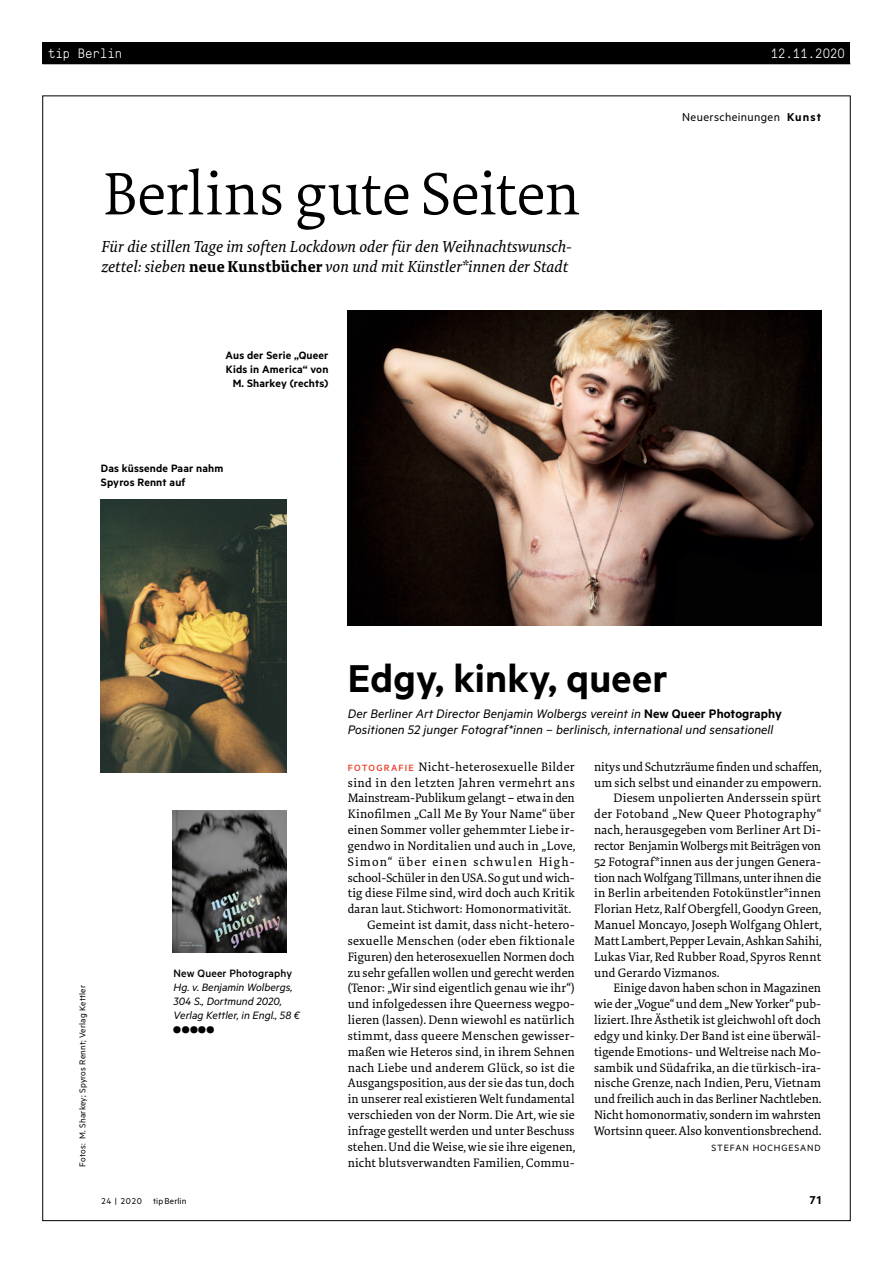
<style>
.page{position:relative;width:893px;height:1263px;background:#fff}
.page>*{position:absolute;margin:0;border:0;box-sizing:border-box;transform-origin:0 0}
.t1{font:300 61.5px "Tundra Pro";letter-spacing:-.01em;color:#000}
.t2{font:600 43.65px "Metric";letter-spacing:.005em;color:#000}
.t3{font:italic 16.35px/19.6px "Tundra Pro";letter-spacing:.005em;color:#000}
.t4{font:italic 13.95px/16.4px "Metric";letter-spacing:.005em;color:#000}
.t5{font:300 13.5px "GT Pressura Mono";color:#fff}
.t6{font:12.9px "Metric";letter-spacing:.03em;color:#000}
.t7{font:600 12.9px "Metric";color:#000}
.t8{font:12.6px "Tundra Pro";letter-spacing:.01em;color:#000}
.t9{font:12.6px "Tundra Pro";letter-spacing:-.01em;color:#000}
.t10{font:12.6px "Tundra Pro";letter-spacing:.035em;color:#000}
.t11{font:12.6px "Tundra Pro";letter-spacing:.03em;color:#000}
.t12{font:12.6px "Tundra Pro";letter-spacing:.09em;color:#000}
.t13{font:600 12px/14px "Metric";letter-spacing:.015em;color:#000;text-align:center}
.t14{font:italic 12px/14px "Metric";color:#000}
.t15{font:500 12px "Metric";letter-spacing:.01em;color:#000}
.t16{font:10.2px "Metric";letter-spacing:.085em;color:#000}
.t17{font:9.6px "Metric";letter-spacing:.015em;color:#000}
.s1{font-weight:700;font-style:normal;font-size:16.05px}
.s2{font-weight:600}
.s3{font-weight:600;font-style:normal}
.s4{font-family:"Metric";font-weight:500;font-size:10.2px;color:#e63e2b}
</style>
<div class="page">
<hr style="left:43px;top:64px;width:807px;height:1px;background:#000">
<div style="left:43px;top:43px;width:807px;height:21px;background:#000"></div>
<img style="left:348px;top:310px;width:473px;height:316px">
<img style="left:172px;top:810px;width:114px;height:143px">
<img style="left:101px;top:499px;width:186px;height:273px">
<p class="t5" style="left:48px;top:43px;width:76px">tip Berlin</p>
<p class="t5" style="left:771px;top:43px;width:76px">12.11.2020</p>
<h1 class="t1" style="left:103px;top:157px;width:479px">Berlins gute Seiten</h1>
<p class="t3" style="left:101px;top:237px;width:472px">Für die stillen Tage im soften Lockdown oder für den Weihnachtswunsch&shy;zettel: sieben <span class="s1">neue Kunstbücher</span> von und mit Künstler*innen der Stadt</p>
<p class="t13" style="left:226px;top:348px;width:104px">Aus der Serie „Queer<br>Kids in America“ von<br>M. Sharkey (rechts)</p>
<p class="t13" style="left:101px;top:461px;width:124px;text-align:left">Das küssende Paar nahm<br>Spyros Rennt auf</p>
<p class="t6" style="left:682px;top:110px;width:140px">Neuerscheinungen <span class="s2">Kunst</span></p>
<p class="t17" style="left:77px;top:1166px;width:183px;rotate:-90deg">Fotos: M. Sharkey; Spyros Rennt; Verlag Kettler</p>
<p class="t15" style="left:174px;top:967px;width:120px">New Queer Photography</p>
<p class="t14" style="left:174px;top:980px;width:128px">Hg. v. Benjamin Wolbergs,<br>304 S., Dortmund 2020,<br>Verlag Kettler, in Engl., 58 €</p>
<h2 class="t2" style="left:348px;top:652px;width:321px">Edgy, kinky, queer</h2>
<p class="t4" style="left:348px;top:704px;width:436px">Der Berliner Art Director Benjamin Wolbergs vereint in <span class="s3">New Queer Photography<br></span>Positionen 52 junger Fotograf*innen – berlinisch, international und sensationell</p>
<p class="t8" style="left:348px;top:759px;width:229px"><span class="s4">FOTOGRAFIE</span> Nicht-heterosexuelle Bilder</p>
<p class="t10" style="left:348px;top:775px;width:229px">sind in den letzten Jahren vermehrt ans</p>
<p class="t9" style="left:348px;top:790px;width:228px">Mainstream-Publikum gelangt – etwa in den</p>
<p class="t8" style="left:348px;top:806px;width:229px">Kinofilmen „Call Me By Your Name“ über</p>
<p class="t8" style="left:348px;top:822px;width:229px">einen Sommer voller gehemmter Liebe ir-</p>
<p class="t8" style="left:348px;top:838px;width:229px">gendwo in Norditalien und auch in „Love,</p>
<p class="t12" style="left:348px;top:854px;width:228px">Simon“ über einen schwulen High-</p>
<p class="t8" style="left:348px;top:870px;width:229px">school-Schüler in den USA. So gut und wich-</p>
<p class="t8" style="left:348px;top:885px;width:229px">tig diese Filme sind, wird doch auch Kritik</p>
<p class="t8" style="left:348px;top:901px;width:225px">daran laut. Stichwort: Homonormativität.</p>
<p class="t8" style="left:367px;top:917px;width:209px">Gemeint ist damit, dass nicht-hetero-</p>
<p class="t8" style="left:348px;top:933px;width:228px">sexuelle Menschen (oder eben fiktionale</p>
<p class="t8" style="left:348px;top:949px;width:229px">Figuren) den heterosexuellen Normen doch</p>
<p class="t8" style="left:348px;top:965px;width:229px">zu sehr gefallen wollen und gerecht werden</p>
<p class="t8" style="left:348px;top:980px;width:228px">(Tenor: „Wir sind eigentlich genau wie ihr“)</p>
<p class="t8" style="left:348px;top:996px;width:228px">und infolgedessen ihre Queerness wegpo-</p>
<p class="t8" style="left:348px;top:1012px;width:228px">lieren (lassen). Denn wiewohl es natürlich</p>
<p class="t8" style="left:348px;top:1028px;width:228px">stimmt, dass queere Menschen gewisser-</p>
<p class="t8" style="left:348px;top:1044px;width:229px">maßen wie Heteros sind, in ihrem Sehnen</p>
<p class="t8" style="left:348px;top:1060px;width:229px">nach Liebe und anderem Glück, so ist die</p>
<p class="t8" style="left:348px;top:1075px;width:228px">Ausgangsposition, aus der sie das tun, doch</p>
<p class="t8" style="left:348px;top:1091px;width:229px">in unserer real existieren Welt fundamental</p>
<p class="t8" style="left:348px;top:1107px;width:228px">verschieden von der Norm. Die Art, wie sie</p>
<p class="t8" style="left:348px;top:1123px;width:228px">infrage gestellt werden und unter Beschuss</p>
<p class="t8" style="left:348px;top:1139px;width:229px">stehen. Und die Weise, wie sie ihre eigenen,</p>
<p class="t8" style="left:348px;top:1155px;width:228px">nicht blutsverwandten Familien, Commu-</p>
<p class="t8" style="left:594px;top:759px;width:229px">nitys und Schutzräume finden und schaffen,</p>
<p class="t8" style="left:594px;top:775px;width:229px">um sich selbst und einander zu empowern.</p>
<p class="t8" style="left:613px;top:790px;width:209px">Diesem unpolierten Anderssein spürt</p>
<p class="t11" style="left:594px;top:806px;width:229px">der Fotoband „New Queer Photography“</p>
<p class="t8" style="left:594px;top:822px;width:228px">nach, herausgegeben vom Berliner Art Di-</p>
<p class="t9" style="left:594px;top:838px;width:228px">rector Benjamin Wolbergs mit Beiträgen von</p>
<p class="t8" style="left:594px;top:854px;width:228px">52 Fotograf*innen aus der jungen Genera-</p>
<p class="t9" style="left:594px;top:870px;width:229px">tion nach Wolfgang Tillmans, unter ihnen die</p>
<p class="t8" style="left:594px;top:885px;width:229px">in Berlin arbeitenden Fotokünstler*innen</p>
<p class="t8" style="left:594px;top:901px;width:229px">Florian Hetz, Ralf Obergfell, Goodyn Green,</p>
<p class="t8" style="left:594px;top:917px;width:229px">Manuel Moncayo, Joseph Wolfgang Ohlert,</p>
<p class="t9" style="left:594px;top:933px;width:229px">Matt Lambert, Pepper Levain, Ashkan Sahihi,</p>
<p class="t8" style="left:594px;top:949px;width:229px">Lukas Viar, Red Rubber Road, Spyros Rennt</p>
<p class="t8" style="left:594px;top:965px;width:127px">und Gerardo Vizmanos.</p>
<p class="t8" style="left:613px;top:980px;width:209px">Einige davon haben schon in Magazinen</p>
<p class="t8" style="left:594px;top:996px;width:228px">wie der „Vogue“ und dem „New Yorker“ pub-</p>
<p class="t8" style="left:594px;top:1012px;width:229px">liziert. Ihre Ästhetik ist gleichwohl oft doch</p>
<p class="t8" style="left:594px;top:1028px;width:228px">edgy und kinky. Der Band ist eine überwäl-</p>
<p class="t8" style="left:594px;top:1044px;width:228px">tigende Emotions- und Weltreise nach Mo-</p>
<p class="t8" style="left:594px;top:1060px;width:228px">sambik und Südafrika, an die türkisch-ira-</p>
<p class="t8" style="left:594px;top:1075px;width:228px">nische Grenze, nach Indien, Peru, Vietnam</p>
<p class="t8" style="left:594px;top:1091px;width:229px">und freilich auch in das Berliner Nachtleben.</p>
<p class="t8" style="left:594px;top:1107px;width:229px">Nicht homonormativ, sondern im wahrsten</p>
<p class="t8" style="left:594px;top:1123px;width:229px">Wortsinn queer. Also konventionsbrechend.</p>
<p class="t16" style="left:711px;top:1141px;width:111px">STEFAN HOCHGESAND</p>
<p class="t17" style="left:101px;top:1195px;width:87px">24 | 2020 tip Berlin</p>
<p class="t7" style="left:810px;top:1192px;width:13px">71</p>
</div>
